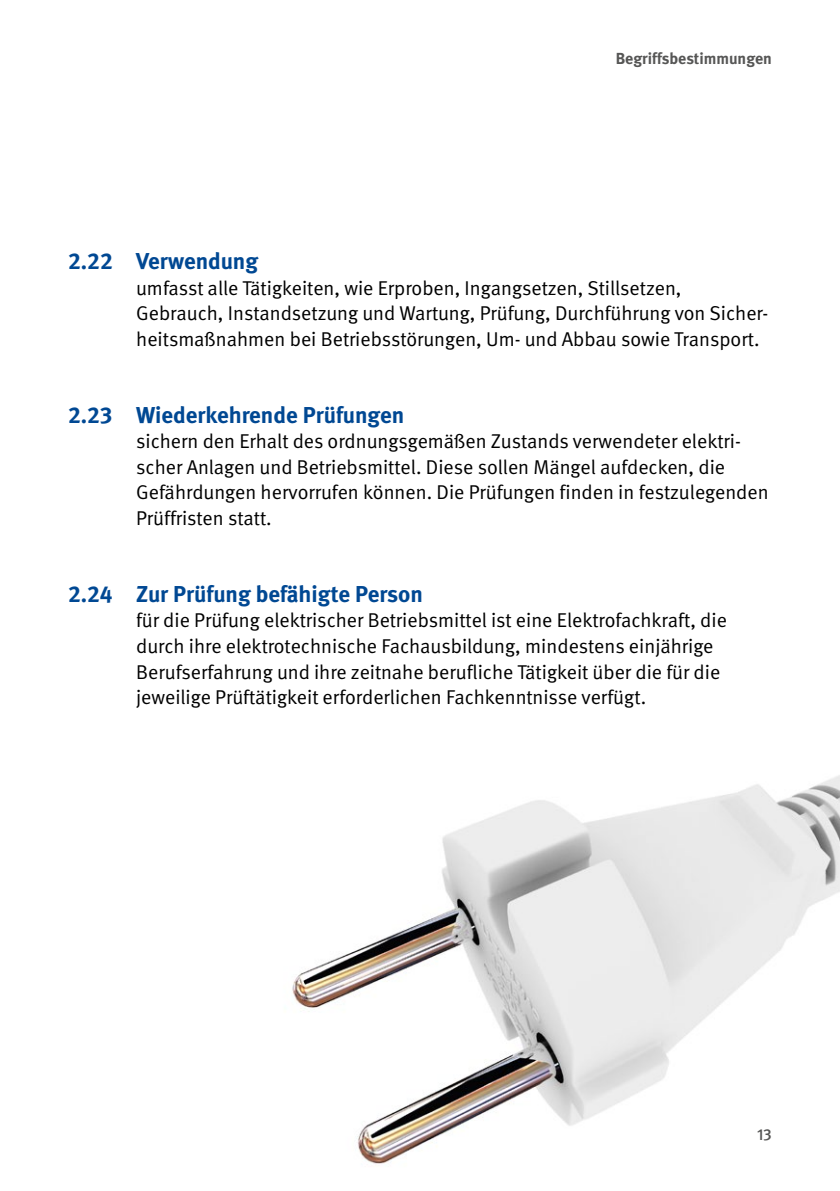
<style>
.page{position:relative;width:840px;height:1191px;background:#fff}
.page>*{position:absolute;margin:0;border:0;box-sizing:border-box;transform-origin:0 0}
.t1{font:700 23px "DGUV Meta";color:#004893}
.t2{font:20px/25.6px "DGUV Meta";color:#000}
.t3{font:700 16px "DGUV Meta";color:#565655}
.t4{font:500 16px "DGUV Meta";color:#565655}
</style>
<div class="page">
<img style="left:292px;top:775px;width:547px;height:389px">
<p class="t3" style="left:615px;top:49px;width:158px">Begriffsbestimmungen</p>
<p class="t1" style="left:68px;top:247px;width:191px">2.22 Verwendung</p>
<p class="t2" style="left:136px;top:275px;width:633px">umfasst alle Tätigkeiten, wie Erproben, Ingangsetzen, Stillsetzen,<br>Gebrauch, Instandsetzung und Wartung, Prüfung, Durchführung von Sicher&shy;heitsmaßnahmen bei Betriebsstörungen, Um- und Abbau sowie Transport.</p>
<p class="t1" style="left:68px;top:401px;width:337px">2.23 Wiederkehrende Prüfungen</p>
<p class="t2" style="left:136px;top:429px;width:633px">sichern den Erhalt des ordnungsgemäßen Zustands verwendeter elektri&shy;scher Anlagen und Betriebsmittel. Diese sollen Mängel aufdecken, die Gefährdungen hervorrufen können. Die Prüfungen finden in festzulegenden Prüffristen statt.</p>
<p class="t1" style="left:68px;top:580px;width:356px">2.24 Zur Prüfung befähigte Person</p>
<p class="t2" style="left:136px;top:608px;width:592px">für die Prüfung elektrischer Betriebsmittel ist eine Elektrofachkraft, die durch ihre elektrotechnische Fachausbildung, mindestens einjährige Berufserfahrung und ihre zeitnahe berufliche Tätigkeit über die für die jeweilige Prüftätigkeit erforderlichen Fachkenntnisse verfügt.</p>
<p class="t4" style="left:756px;top:1124px;width:16px">13</p>
</div>
